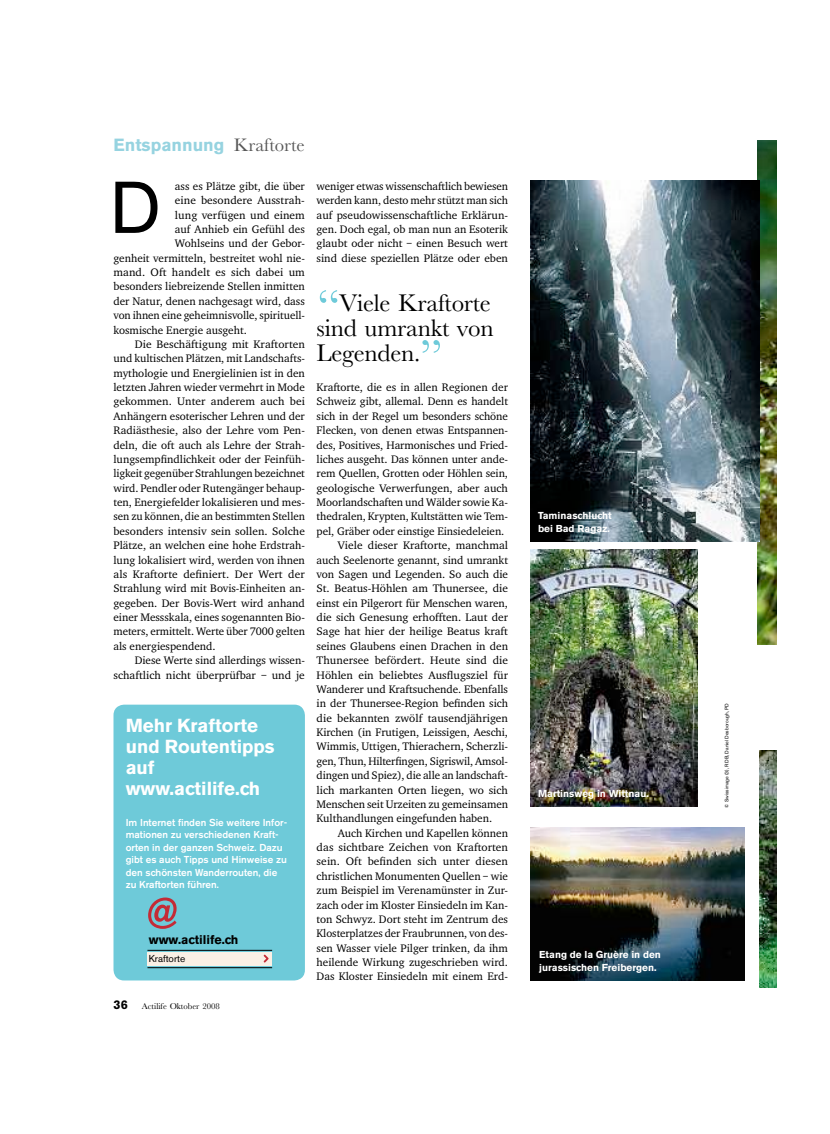
<style>
.page{position:relative;width:830px;height:1134px;background:#fff}
.page>*{position:absolute;margin:0;border:0;box-sizing:border-box;transform-origin:0 0}
.t1{font:72.5px "font 328120 6";color:#000}
.t2{font:25px/25px "font 262579 6";letter-spacing:-.01em;color:#000;text-align:justify}
.t3{font:18.75px/21.2px "font 262578 6";color:#fff}
.t4{font:17.5px "font 262578 6";color:#96d3e0}
.t5{font:12.5px "font 262578 6";color:#000}
.t6{font:11.25px/14.4px "font 328116 6";color:#000;text-align:justify}
.t7{font:10px/12.5px "font 328121 6";color:#fff}
.t8{font:10px/12.5px "font 262578 6";color:#fff}
.t9{font:10px "font 328120 6";color:#000}
.t10{font:8.75px "font 262579 6";color:#000}
.t11{font:5px "font 328120 6";color:#000}
.s1{font-family:"font 262579 6";font-size:18.75px;color:#575757}
.s2{font-size:50px;color:#6ecad9}
</style>
<div class="page">
<img style="left:757px;top:140px;width:19px;height:505px">
<img style="left:530px;top:828px;width:214px;height:152px">
<img style="left:530px;top:181px;width:228px;height:360px">
<img style="left:530px;top:550px;width:166px;height:257px">
<img style="left:759px;top:750px;width:17px;height:238px">
<div style="left:113px;top:705px;width:192px;height:275px;background:#6ecad9;border-radius:11px"></div>
<hr style="left:147px;top:967px;width:125px;height:1px;background:#000">
<div style="left:147px;top:952px;width:125px;height:14px;background:#faf0e5"></div>
<svg style="left:148px;top:897px;width:28px;height:32px"></svg>
<hr style="left:147px;top:950px;width:125px;height:1px;background:#000">
<svg style="left:263px;top:954px;width:6px;height:9px"></svg>
<h3 class="t4" style="left:113px;top:135px;width:193px">Entspannung <span class="s1">Kraftorte</span></h3>
<p class="t6" style="left:175px;top:179px;width:131px">ass es Plätze gibt, die über</p>
<p class="t6" style="left:175px;top:193px;width:131px">eine besondere Ausstrah-</p>
<p class="t6" style="left:175px;top:207px;width:131px">lung verfügen und einem</p>
<p class="t6" style="left:175px;top:222px;width:131px">auf Anhieb ein Gefühl des</p>
<p class="t6" style="left:175px;top:236px;width:131px">Wohlseins und der Gebor-</p>
<p class="t6" style="left:113px;top:250px;width:193px">genheit vermitteln, bestreitet wohl nie-</p>
<p class="t6" style="left:113px;top:265px;width:193px">mand. Oft handelt es sich dabei um</p>
<p class="t6" style="left:113px;top:279px;width:193px">besonders liebreizende Stellen inmitten</p>
<p class="t6" style="left:113px;top:294px;width:193px">der Natur, denen nachgesagt wird, dass</p>
<p class="t6" style="left:113px;top:308px;width:193px">von ihnen eine geheimnisvolle, spirituell-</p>
<p class="t6" style="left:113px;top:322px;width:135px">kosmische Energie ausgeht.</p>
<p class="t6" style="left:135px;top:337px;width:171px">Die Beschäftigung mit Kraftorten</p>
<p class="t6" style="left:113px;top:351px;width:193px">und kultischen Plätzen, mit Landschafts-</p>
<p class="t6" style="left:113px;top:365px;width:193px">mythologie und Energielinien ist in den</p>
<p class="t6" style="left:113px;top:380px;width:193px">letzten Jahren wieder vermehrt in Mode</p>
<p class="t6" style="left:113px;top:394px;width:193px">gekommen. Unter anderem auch bei</p>
<p class="t6" style="left:113px;top:409px;width:193px">Anhängern esoterischer Lehren und der</p>
<p class="t6" style="left:113px;top:423px;width:193px">Radiästhesie, also der Lehre vom Pen-</p>
<p class="t6" style="left:113px;top:437px;width:193px">deln, die oft auch als Lehre der Strah-</p>
<p class="t6" style="left:113px;top:452px;width:193px">lungsempfindlichkeit oder der Feinfüh-</p>
<p class="t6" style="left:113px;top:466px;width:193px">ligkeit gegenüber Strahlungen bezeichnet</p>
<p class="t6" style="left:113px;top:480px;width:193px">wird. Pendler oder Rutengänger behaup-</p>
<p class="t6" style="left:113px;top:495px;width:193px">ten, Energiefelder lokalisieren und mes-</p>
<p class="t6" style="left:113px;top:509px;width:193px">sen zu können, die an bestimmten Stellen</p>
<p class="t6" style="left:113px;top:524px;width:193px">besonders intensiv sein sollen. Solche</p>
<p class="t6" style="left:113px;top:538px;width:193px">Plätze, an welchen eine hohe Erdstrah-</p>
<p class="t6" style="left:113px;top:552px;width:193px">lung lokalisiert wird, werden von ihnen</p>
<p class="t6" style="left:113px;top:567px;width:193px">als Kraftorte definiert. Der Wert der</p>
<p class="t6" style="left:113px;top:581px;width:193px">Strahlung wird mit Bovis-Einheiten an-</p>
<p class="t6" style="left:113px;top:595px;width:193px">gegeben. Der Bovis-Wert wird anhand</p>
<p class="t6" style="left:113px;top:610px;width:193px">einer Messskala, eines sogenannten Bio-</p>
<p class="t6" style="left:113px;top:624px;width:193px">meters, ermittelt. Werte über 7000 gelten</p>
<p class="t6" style="left:113px;top:639px;width:104px">als energiespendend.</p>
<p class="t6" style="left:135px;top:653px;width:172px">Diese Werte sind allerdings wissen-</p>
<p class="t6" style="left:113px;top:667px;width:193px">schaftlich nicht überprüfbar – und je</p>
<h1 class="t1" style="left:110px;top:164px;width:53px">D</h1>
<h3 class="t3" style="left:126px;top:715px;width:150px">Mehr Kraftorte und Routentipps auf www.actilife.ch</h3>
<p class="t7" style="left:126px;top:816px;width:163px">Im Internet finden Sie weitere Infor&shy;mationen zu verschiedenen Kraft&shy;orten in der ganzen Schweiz. Dazu gibt es auch Tipps und Hinweise zu den schönsten Wanderrouten, die zu Kraftorten führen.</p>
<p class="t5" style="left:149px;top:933px;width:91px">www.actilife.ch</p>
<p class="t9" style="left:149px;top:952px;width:38px">Kraftorte</p>
<p class="t5" style="left:113px;top:998px;width:16px">36</p>
<p class="t10" style="left:142px;top:1001px;width:79px">Actilife Oktober 2008</p>
<p class="t6" style="left:316px;top:179px;width:193px">weniger etwas wissenschaftlich bewiesen werden kann, desto mehr stützt man sich auf pseudowissenschaftliche Erklärun&shy;gen. Doch egal, ob man nun an Esoterik glaubt oder nicht – einen Besuch wert sind diese speziellen Plätze oder eben</p>
<h2 class="t2" style="left:316px;top:290px;width:178px"><span class="s2">“</span>Viele Kraftorte sind umrankt von Legenden.<span class="s2">”</span></h2>
<p class="t6" style="left:316px;top:380px;width:193px">Kraftorte, die es in allen Regionen der</p>
<p class="t6" style="left:316px;top:394px;width:193px">Schweiz gibt, allemal. Denn es handelt</p>
<p class="t6" style="left:316px;top:409px;width:193px">sich in der Regel um besonders schöne</p>
<p class="t6" style="left:316px;top:423px;width:193px">Flecken, von denen etwas Entspannen-</p>
<p class="t6" style="left:316px;top:437px;width:193px">des, Positives, Harmonisches und Fried-</p>
<p class="t6" style="left:316px;top:452px;width:193px">liches ausgeht. Das können unter ande-</p>
<p class="t6" style="left:316px;top:466px;width:193px">rem Quellen, Grotten oder Höhlen sein,</p>
<p class="t6" style="left:316px;top:480px;width:193px">geologische Verwerfungen, aber auch</p>
<p class="t6" style="left:316px;top:495px;width:193px">Moorlandschaften und Wälder sowie Ka-</p>
<p class="t6" style="left:316px;top:509px;width:193px">thedralen, Krypten, Kultstätten wie Tem-</p>
<p class="t6" style="left:316px;top:524px;width:189px">pel, Gräber oder einstige Einsiedeleien.</p>
<p class="t6" style="left:338px;top:538px;width:171px">Viele dieser Kraftorte, manchmal</p>
<p class="t6" style="left:316px;top:552px;width:193px">auch Seelenorte genannt, sind umrankt</p>
<p class="t6" style="left:316px;top:567px;width:193px">von Sagen und Legenden. So auch die</p>
<p class="t6" style="left:316px;top:581px;width:193px">St. Beatus-Höhlen am Thunersee, die</p>
<p class="t6" style="left:316px;top:595px;width:193px">einst ein Pilgerort für Menschen waren,</p>
<p class="t6" style="left:316px;top:610px;width:193px">die sich Genesung erhofften. Laut der</p>
<p class="t6" style="left:316px;top:624px;width:193px">Sage hat hier der heilige Beatus kraft</p>
<p class="t6" style="left:316px;top:639px;width:193px">seines Glaubens einen Drachen in den</p>
<p class="t6" style="left:316px;top:653px;width:193px">Thunersee befördert. Heute sind die</p>
<p class="t6" style="left:316px;top:667px;width:193px">Höhlen ein beliebtes Ausflugsziel für</p>
<p class="t6" style="left:316px;top:682px;width:193px">Wanderer und Kraftsuchende. Ebenfalls</p>
<p class="t6" style="left:316px;top:696px;width:193px">in der Thunersee-Region befinden sich</p>
<p class="t6" style="left:316px;top:710px;width:193px">die bekannten zwölf tausendjährigen</p>
<p class="t6" style="left:316px;top:725px;width:193px">Kirchen (in Frutigen, Leissigen, Aeschi,</p>
<p class="t6" style="left:316px;top:739px;width:193px">Wimmis, Uttigen, Thierachern, Scherzli-</p>
<p class="t6" style="left:316px;top:754px;width:193px">gen, Thun, Hilterfingen, Sigriswil, Amsol-</p>
<p class="t6" style="left:316px;top:768px;width:193px">dingen und Spiez), die alle an landschaft-</p>
<p class="t6" style="left:316px;top:782px;width:193px">lich markanten Orten liegen, wo sich</p>
<p class="t6" style="left:316px;top:797px;width:193px">Menschen seit Urzeiten zu gemeinsamen</p>
<p class="t6" style="left:316px;top:811px;width:177px">Kulthandlungen eingefunden haben.</p>
<p class="t6" style="left:338px;top:825px;width:171px">Auch Kirchen und Kapellen können</p>
<p class="t6" style="left:316px;top:840px;width:193px">das sichtbare Zeichen von Kraftorten</p>
<p class="t6" style="left:316px;top:854px;width:193px">sein. Oft befinden sich unter diesen</p>
<p class="t6" style="left:316px;top:869px;width:193px">christlichen Monumenten Quellen – wie</p>
<p class="t6" style="left:316px;top:883px;width:193px">zum Beispiel im Verenamünster in Zur-</p>
<p class="t6" style="left:316px;top:897px;width:193px">zach oder im Kloster Einsiedeln im Kan-</p>
<p class="t6" style="left:316px;top:912px;width:193px">ton Schwyz. Dort steht im Zentrum des</p>
<p class="t6" style="left:316px;top:926px;width:193px">Klosterplatzes der Fraubrunnen, von des-</p>
<p class="t6" style="left:316px;top:940px;width:193px">sen Wasser viele Pilger trinken, da ihm</p>
<p class="t6" style="left:316px;top:955px;width:193px">heilende Wirkung zugeschrieben wird.</p>
<p class="t6" style="left:316px;top:969px;width:193px">Das Kloster Einsiedeln mit einem Erd-</p>
<p class="t8" style="left:537px;top:509px;width:75px">Taminaschlucht bei Bad Ragaz.</p>
<p class="t8" style="left:537px;top:787px;width:112px">Martinsweg in Wittnau.</p>
<p class="t8" style="left:539px;top:949px;width:123px">Etang de la Gruère in den jurassischen Freibergen.</p>
<p class="t11" style="left:723px;top:808px;width:106px;rotate:-90deg">© Swissimage (3), RDB, Daniel Desborough, PD</p>
</div>
